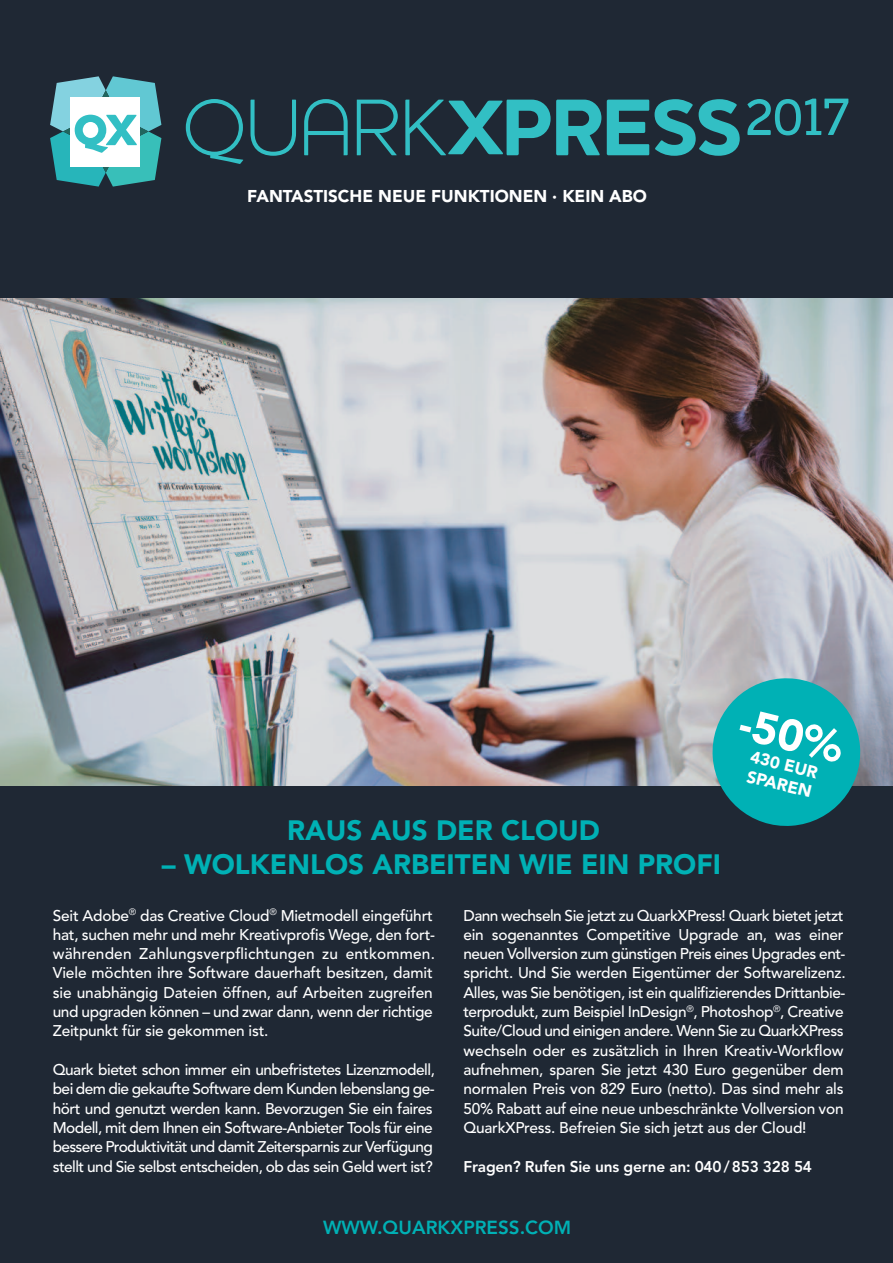
<style>
.page{position:relative;width:893px;height:1263px;background:#fff}
.page>*{position:absolute;margin:0;border:0;box-sizing:border-box;transform-origin:0 0}
.t1{font:900 44.1px "Avenir LT Std";color:#fff}
.t2{font:900 27.75px "Avenir LT Std";color:#00b1b5}
.t3{font:800 18.75px "Avenir LT Std";color:#00b1b5}
.t4{font:900 16.95px "Avenir LT Std";color:#fff}
.t5{font:900 16.8px/20.2px "Avenir LT Std";color:#fff}
.t6{font:500 15.45px/19.4px "Avenir LT Std";letter-spacing:-.025em;color:#fff}
.t7{font:800 15.45px "Avenir LT Std";letter-spacing:-.015em;color:#fff}
</style>
<div class="page">
<div style="left:0;top:0;width:893px;height:1263px;background:#1f2834;opacity:.15"></div>
<div style="left:0;top:0;width:893px;height:298px;background:#1f2834"></div>
<div style="left:0;top:786px;width:893px;height:477px;background:#1f2834"></div>
<svg style="left:186px;top:99px;width:57px;height:65px"></svg>
<svg style="left:250px;top:100px;width:46px;height:56px"></svg>
<svg style="left:304px;top:99px;width:44px;height:56px"></svg>
<svg style="left:357px;top:100px;width:41px;height:55px"></svg>
<svg style="left:607px;top:100px;width:42px;height:55px"></svg>
<svg style="left:655px;top:99px;width:85px;height:57px"></svg>
<svg style="left:405px;top:100px;width:196px;height:55px"></svg>
<svg style="left:50px;top:76px;width:111px;height:111px;background:#7abec3"></svg>
<svg style="left:747px;top:99px;width:101px;height:36px"></svg>
<svg style="left:710px;top:675px;width:153px;height:151px;background:#1da2a7"></svg>
<p class="t4" style="left:247px;top:190px;width:401px">FANTASTISCHE NEUE FUNKTIONEN · KEIN ABO</p>
<h2 class="t2" style="left:287px;top:819px;width:314px">RAUS AUS DER CLOUD</h2>
<h2 class="t2" style="left:162px;top:852px;width:561px">– WOLKENLOS ARBEITEN WIE EIN PROFI</h2>
<h1 class="t1" style="left:744px;top:705px;width:107px;rotate:14deg">-50%</h1>
<p class="t5" style="left:753px;top:748px;width:70px;rotate:14deg">430 EUR<br>SPAREN</p>
<p class="t6" style="left:53px;top:907px;width:384px">Seit Adobe<sup>®</sup> das Creative Cloud<sup>®</sup> Mietmodell eingeführt hat, suchen mehr und mehr Kreativprofis Wege, den fort&shy;währenden Zahlungsverpflichtungen zu entkommen.<br>Viele möchten ihre Software dauerhaft besitzen, damit sie unabhängig Dateien öffnen, auf Arbeiten zugreifen und upgraden können – und zwar dann, wenn der richtige Zeitpunkt für sie gekommen ist.</p>
<p class="t6" style="left:53px;top:1061px;width:384px">Quark bietet schon immer ein unbefristetes Lizenzmodell, bei dem die gekaufte Software dem Kunden lebenslang ge&shy;hört und genutzt werden kann. Bevorzugen Sie ein faires Modell, mit dem Ihnen ein Software-Anbieter Tools für eine bessere Produktivität und damit Zeitersparnis zur Verfügung stellt und Sie selbst entscheiden, ob das sein Geld wert ist?</p>
<p class="t6" style="left:463px;top:907px;width:384px">Dann wechseln Sie jetzt zu QuarkXPress! Quark bietet jetzt ein sogenanntes Competitive Upgrade an, was einer neuen Vollversion zum günstigen Preis eines Upgrades ent&shy;spricht. Und Sie werden Eigentümer der Softwarelizenz.<br>Alles, was Sie benötigen, ist ein qualifizierendes Drittanbie&shy;terprodukt, zum Beispiel InDesign<sup>®</sup>, Photoshop<sup>®</sup>, Creative Suite/Cloud und einigen andere. Wenn Sie zu QuarkXPress wechseln oder es zusätzlich in Ihren Kreativ-Workflow aufnehmen, sparen Sie jetzt 430 Euro gegenüber dem normalen Preis von 829 Euro (netto). Das sind mehr als 50% Rabatt auf eine neue unbeschränkte Vollversion von QuarkXPress. Befreien Sie sich jetzt aus der Cloud!</p>
<p class="t7" style="left:463px;top:1160px;width:350px">Fragen? Rufen Sie uns gerne an: 040/853 328 54</p>
<p class="t3" style="left:323px;top:1219px;width:250px">WWW.QUARKXPRESS.COM</p>
</div>
